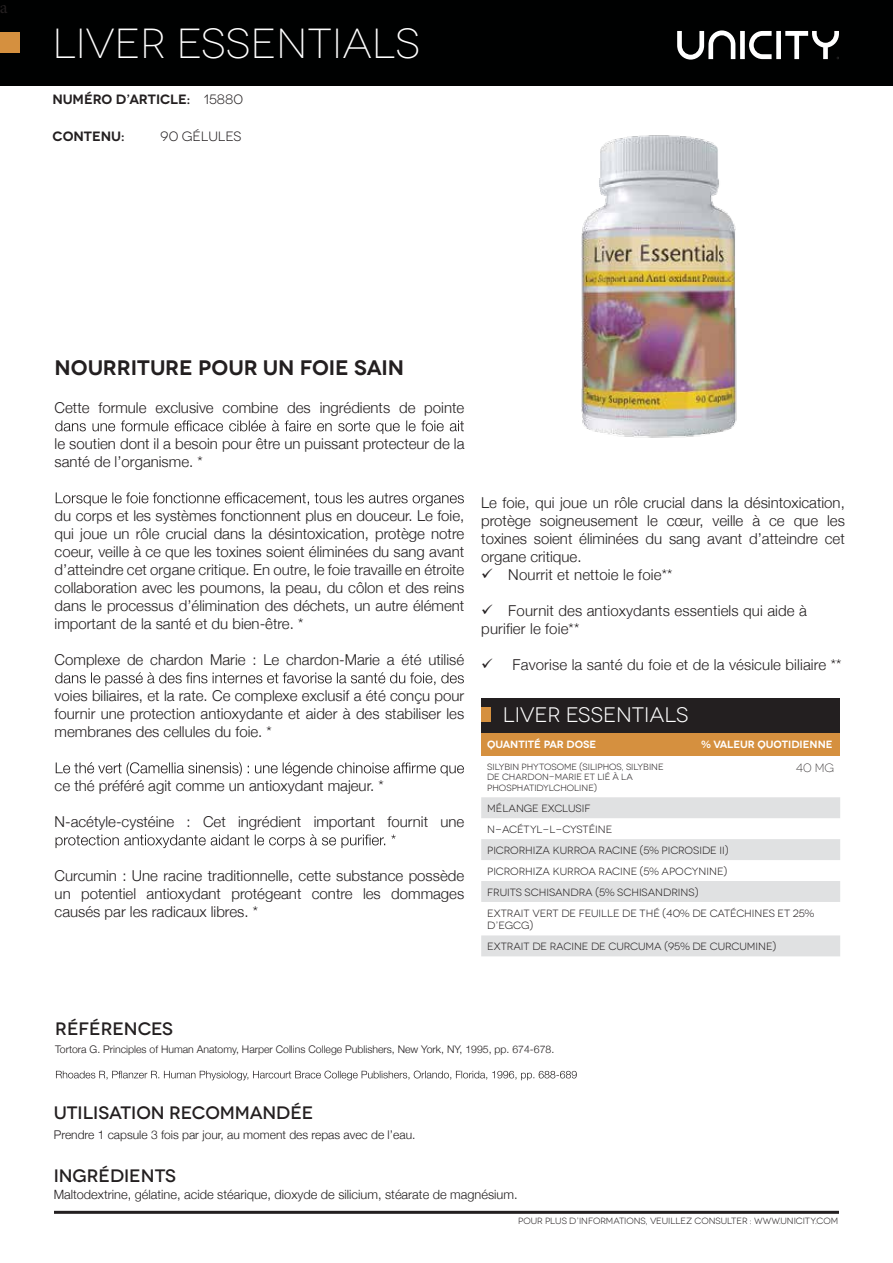
<style>
.page{position:relative;width:893px;height:1263px;background:#fff}
.page>*{position:absolute;margin:0;border:0;box-sizing:border-box;transform-origin:0 0}
.t1{font:300 42px "Novecentowide";color:#fff}
.t2{font:600 21px "Novecentowide";color:#231f20}
.t3{font:21px "Novecentowide";color:#fff}
.t4{font:500 18px "Novecentowide";color:#231f20}
.t5{font:18px "Minion Pro";color:#231f20}
.t6{font:300 15px/18px "Helvetica Neue";color:#231f20;text-align:justify}
.t7{font:600 13.5px "Novecentowide";letter-spacing:-.005em;color:#231f20}
.t8{font:13.5px "Novecentowide";color:#231f20}
.t9{font:300 12.75px "Helvetica Neue";color:#231f20}
.t10{font:300 12px "Helvetica Neue";color:#231f20}
.t11{font:300 12px "Novecentowide";color:#231f20}
.t12{font:10.5px/21px "Novecentowide";color:#231f20}
.t13{font:300 10.5px "Helvetica Neue";color:#231f20}
.t14{font:600 10.5px "Novecentowide";color:#fff}
.t15{font:9px/10.8px "Novecentowide";color:#231f20}
.s1{font-weight:400}
</style>
<div class="page">
<div style="left:0;top:0;width:892px;height:86px;background:#000101"></div>
<div style="left:0;top:32px;width:19px;height:20px;background:#d5903f"></div>
<svg style="left:677px;top:30px;width:162px;height:30px"></svg>
<div style="left:481px;top:698px;width:359px;height:35px;background:#231f20"></div>
<div style="left:481px;top:733px;width:359px;height:23px;background:#d5903f"></div>
<svg style="left:481px;top:797px;width:359px;height:159px;fill:#e0e1e2"></svg>
<div style="left:481px;top:707px;width:9px;height:15px;background:#d5903f"></div>
<svg style="left:55px;top:420px;width:409px;height:14px"></svg>
<svg style="left:56px;top:492px;width:408px;height:14px"></svg>
<svg style="left:55px;top:672px;width:409px;height:14px"></svg>
<svg style="left:56px;top:762px;width:408px;height:14px"></svg>
<svg style="left:56px;top:834px;width:340px;height:14px"></svg>
<hr style="left:54px;top:1211px;width:785px;height:3px;background:#231f20">
<svg style="left:56px;top:1071px;width:521px;height:9px"></svg>
<img style="left:581px;top:135px;width:156px;height:303px">
<p class="t5" style="left:-1px;top:-5px;width:9px">a</p>
<h1 class="t1" style="left:53px;top:19px;width:369px">LIVER ESSENTIALS</h1>
<p class="t7" style="left:53px;top:91px;width:192px">NUMÉRO D’ARTICLE: <span class="s1">15880</span></p>
<p class="t7" style="left:53px;top:128px;width:74px">CONTENU:</p>
<p class="t8" style="left:161px;top:128px;width:83px">90 GÉLULES</p>
<h2 class="t2" style="left:55px;top:355px;width:351px">NOURRITURE POUR UN FOIE SAIN</h2>
<p class="t6" style="left:55px;top:398px;width:411px">Cette formule exclusive combine des ingrédients de pointe</p>
<p class="t6" style="left:55px;top:434px;width:411px">le soutien dont il a besoin pour être un puissant protecteur de la santé de l’organisme. *</p>
<p class="t6" style="left:55px;top:506px;width:411px">du corps et les systèmes fonctionnent plus en douceur. Le foie, qui joue un rôle crucial dans la désintoxication, protège notre coeur, veille à ce que les toxines soient éliminées du sang avant d’atteindre cet organe critique. En outre, le foie travaille en étroite collaboration avec les poumons, la peau, du côlon et des reins dans le processus d’élimination des déchets, un autre élément important de la santé et du bien-être. *</p>
<p class="t6" style="left:55px;top:650px;width:411px">Complexe de chardon Marie : Le chardon-Marie a été utilisé</p>
<p class="t6" style="left:55px;top:686px;width:411px">voies biliaires, et la rate. Ce complexe exclusif a été conçu pour fournir une protection antioxydante et aider à des stabiliser les membranes des cellules du foie. *</p>
<p class="t6" style="left:55px;top:776px;width:330px">ce thé préféré agit comme un antioxydant majeur. *</p>
<p class="t6" style="left:55px;top:812px;width:411px">N-acétyle-cystéine : Cet ingrédient important fournit une</p>
<p class="t6" style="left:55px;top:866px;width:411px">Curcumin : Une racine traditionnelle, cette substance possède un potentiel antioxydant protégeant contre les dommages causés par les radicaux libres. *</p>
<p class="t6" style="left:481px;top:492px;width:365px">Le foie, qui joue un rôle crucial dans la désintoxication, protège soigneusement le cœur, veille à ce que les toxines soient éliminées du sang avant d’atteindre cet organe critique.</p>
<p class="t6" style="left:481px;top:564px;width:193px">✓ Nourrit et nettoie le foie**</p>
<p class="t6" style="left:481px;top:600px;width:327px">✓ Fournit des antioxydants essentiels qui aide à purifier le foie**</p>
<p class="t6" style="left:481px;top:654px;width:362px">✓ Favorise la santé du foie et de la vésicule biliaire **</p>
<h2 class="t3" style="left:503px;top:702px;width:187px">LIVER ESSENTIALS</h2>
<p class="t14" style="left:487px;top:738px;width:111px">QUANTITÉ PAR DOSE</p>
<p class="t14" style="left:701px;top:738px;width:133px">% VALEUR QUOTIDIENNE</p>
<p class="t15" style="left:487px;top:761px;width:178px">SILYBIN PHYTOSOME (SILIPHOS, SILYBINE<br>DE CHARDON-MARIE ET LIÉ À LA<br>PHOSPHATIDYLCHOLINE)</p>
<p class="t11" style="left:796px;top:761px;width:40px">40 MG</p>
<p class="t12" style="left:487px;top:798px;width:328px">MÉLANGE EXCLUSIF<br>N-ACÉTYL-L-CYSTÉINE<br>PICRORHIZA KURROA RACINE (5% PICROSIDE II)<br>PICRORHIZA KURROA RACINE (5% APOCYNINE)<br>FRUITS SCHISANDRA (5% SCHISANDRINS)<br>EXTRAIT VERT DE FEUILLE DE THÉ (40% DE CATÉCHINES ET 25%</p>
<p class="t12" style="left:487px;top:915px;width:291px">D’EGCG)<br>EXTRAIT DE RACINE DE CURCUMA (95% DE CURCUMINE)</p>
<p class="t4" style="left:55px;top:1018px;width:119px">RÉFÉRENCES</p>
<p class="t13" style="left:55px;top:1041px;width:501px">Tortora G. Principles of Human Anatomy, Harper Collins College Publishers, New York, NY, 1995, pp. 674-678.</p>
<p class="t4" style="left:54px;top:1102px;width:261px">UTILISATION RECOMMANDÉE</p>
<p class="t10" style="left:54px;top:1125px;width:363px">Prendre 1 capsule 3 fois par jour, au moment des repas avec de l’eau.</p>
<p class="t4" style="left:54px;top:1164px;width:124px">INGRÉDIENTS</p>
<p class="t9" style="left:54px;top:1184px;width:465px">Maltodextrine, gélatine, acide stéarique, dioxyde de silicium, stéarate de magnésium.</p>
<p class="t15" style="left:518px;top:1215px;width:322px">POUR PLUS D’INFORMATIONS, VEUILLEZ CONSULTER : WWW.UNICITY.COM</p>
</div>
